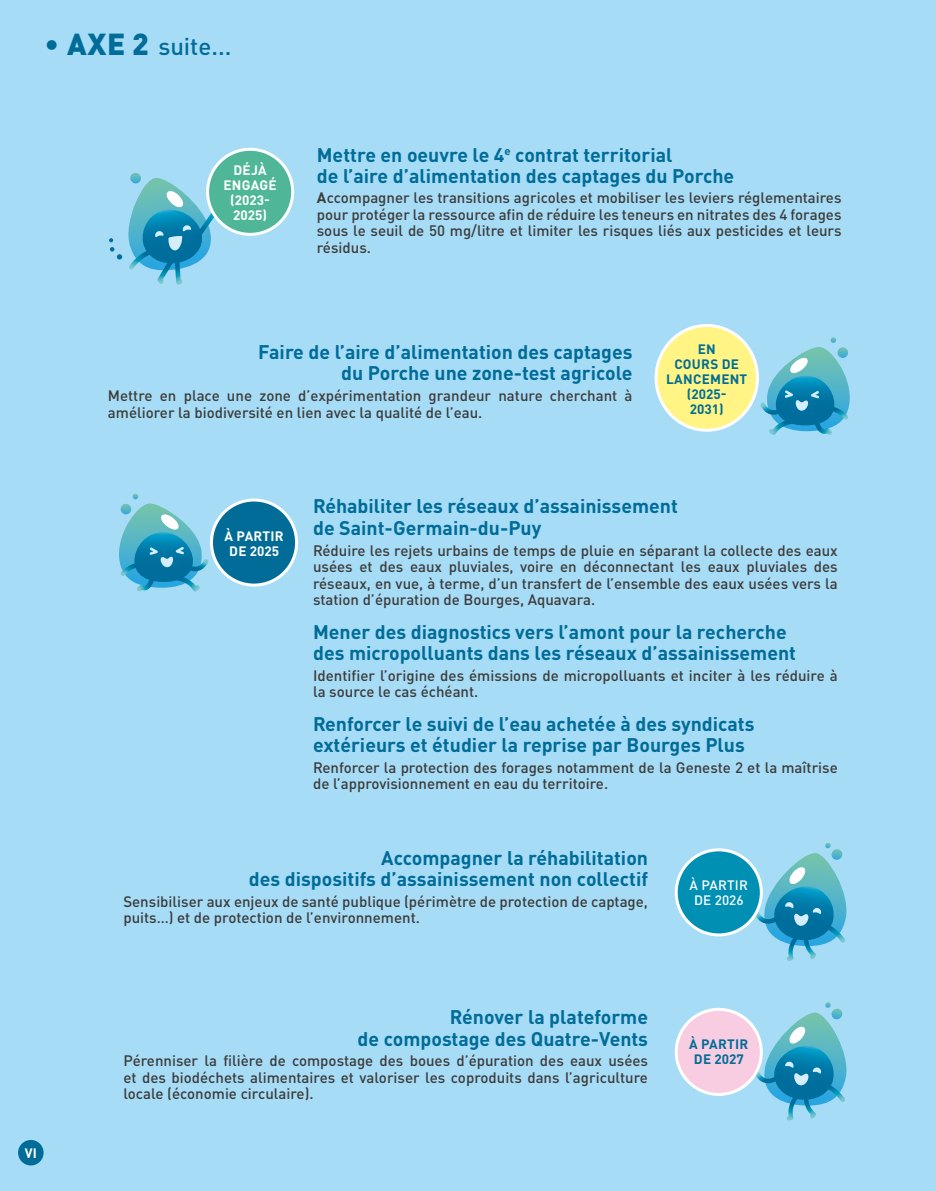
<style>
.page{position:relative;width:936px;height:1191px;background:#fff}
.page>*{position:absolute;margin:0;border:0;box-sizing:border-box;transform-origin:0 0}
.t1{font:500 24px "DIN Pro";color:#006c97}
.t2{font:700 19.5px/21px "DIN Pro";color:#006c97}
.t3{font:500 15px/16.5px "DIN Pro";color:#3c3c3b}
.t4{font:700 13.5px/15px "DIN Pro";letter-spacing:.02em;color:#006c97;text-align:center}
.t5{font:700 13.5px/15px "DIN Pro";letter-spacing:.005em;color:#fff;text-align:center}
.t6{font:500 13.5px/15px "DIN Pro";letter-spacing:.005em;color:#fff;text-align:center}
.s1{font-weight:900;font-size:30px}
.s2{font-weight:700}
</style>
<div class="page">
<div style="left:0;top:0;width:935px;height:1191px;background:#a7dcf7"></div>
<svg style="left:119px;top:494px;width:90px;height:98px"></svg>
<div style="left:211px;top:500px;width:85px;height:85px;background:#006c97;border-radius:50%"></div>
<div style="left:210px;top:498px;width:88px;height:88px;border:3px solid #fff;border-radius:50%"></div>
<svg style="left:754px;top:843px;width:93px;height:118px"></svg>
<div style="left:676px;top:850px;width:85px;height:85px;background:#0090b3;border-radius:50%"></div>
<div style="left:674px;top:848px;width:88px;height:88px;border:3px solid #fff;border-radius:50%"></div>
<svg style="left:754px;top:1002px;width:93px;height:118px"></svg>
<div style="left:676px;top:1009px;width:85px;height:85px;background:#f8cde2;border-radius:50%"></div>
<div style="left:674px;top:1007px;width:88px;height:89px;border:3px solid #fff;border-radius:50%"></div>
<div style="left:656px;top:325px;width:101px;height:105px;background:#fff484;border-radius:50%"></div>
<div style="left:654px;top:324px;width:105px;height:108px;border:3px solid #fff;border-radius:50%"></div>
<svg style="left:760px;top:337px;width:90px;height:98px"></svg>
<svg style="left:109px;top:173px;width:115px;height:112px"></svg>
<div style="left:207px;top:149px;width:86px;height:85px;background:#4fb798;border-radius:50%"></div>
<div style="left:206px;top:148px;width:88px;height:88px;border:3px solid #fff;border-radius:50%"></div>
<div style="left:18px;top:1140px;width:26px;height:25px;background:#006c97;border-radius:50%"></div>
<h1 class="t1" style="left:44px;top:27px;width:189px"><span class="s1">∙ AXE 2</span> suite...</h1>
<p class="t5" style="left:25px;top:1143px;width:13px">VI</p>
<p class="t5" style="left:223px;top:161px;width:55px">DÉJÀ<br>ENGAGÉ (2023-<br>2025)</p>
<h2 class="t2" style="left:317px;top:142px;width:419px">Mettre en oeuvre le 4<sup>e</sup> contrat territorial<br>de l’aire d’alimentation des captages du Porche</h2>
<p class="t3" style="left:317px;top:188px;width:526px;text-align:justify"><span class="s2">A</span>ccompagner les transitions agricoles et mobiliser les leviers réglementaires pour protéger la ressource afin de réduire les teneurs en nitrates des 4 forages sous le seuil de 50 mg/litre et limiter les risques liés aux pesticides et leurs résidus.</p>
<h2 class="t2" style="left:258px;top:339px;width:376px;text-align:right">Faire de l’aire d’alimentation des captages du Porche une zone-test agricole</h2>
<p class="t3" style="left:108px;top:386px;width:526px">Mettre en place une zone d’expérimentation grandeur nature cherchant à améliorer la biodiversité en lien avec la qualité de l’eau.</p>
<p class="t4" style="left:666px;top:340px;width:83px">EN<br>COURS DE<br>LANCEMENT (2025-<br>2031)</p>
<p class="t5" style="left:224px;top:527px;width:61px">À PARTIR<br>DE 2025</p>
<h2 class="t2" style="left:313px;top:492px;width:366px;line-height:22.5px">Réhabiliter les réseaux d’assainissement de Saint-Germain-du-Puy</h2>
<p class="t3" style="left:313px;top:540px;width:526px;text-align:justify">Réduire les rejets urbains de temps de pluie en séparant la collecte des eaux usées et des eaux pluviales, voire en déconnectant les eaux pluviales des réseaux, en vue, à terme, d’un transfert de l’ensemble des eaux usées vers la station d’épuration de Bourges, Aquavara.</p>
<h2 class="t2" style="left:313px;top:619px;width:484px">Mener des diagnostics vers l’amont pour la recherche des micropolluants dans les réseaux d’assainissement</h2>
<p class="t3" style="left:313px;top:665px;width:526px">Identifier l’origine des émissions de micropolluants et inciter à les réduire à la source le cas échéant.</p>
<h2 class="t2" style="left:313px;top:711px;width:443px">Renforcer le suivi de l’eau achetée à des syndicats extérieurs et étudier la reprise par Bourges Plus</h2>
<p class="t3" style="left:313px;top:757px;width:526px">Renforcer la protection des forages notamment de la Geneste 2 et la maîtrise de l’approvisionnement en eau du territoire.</p>
<h2 class="t2" style="left:249px;top:845px;width:400px;text-align:right">Accompagner la réhabilitation<br>des dispositifs d’assainissement non collectif</h2>
<p class="t3" style="left:123px;top:891px;width:526px">Sensibiliser aux enjeux de santé publique (périmètre de protection de captage, puits…) et de protection de l’environnement.</p>
<h2 class="t2" style="left:357px;top:1004px;width:292px;text-align:right">Rénover la plateforme<br>de compostage des Quatre-Vents</h2>
<p class="t3" style="left:123px;top:1051px;width:526px;text-align:justify">Pérenniser la filière de compostage des boues d’épuration des eaux usées et des biodéchets alimentaires et valoriser les coproduits dans l’agriculture locale (économie circulaire).</p>
<p class="t6" style="left:689px;top:876px;width:60px">À PARTIR<br>DE 2026</p>
<p class="t4" style="left:689px;top:1035px;width:61px">À PARTIR<br>DE 2027</p>
</div>
